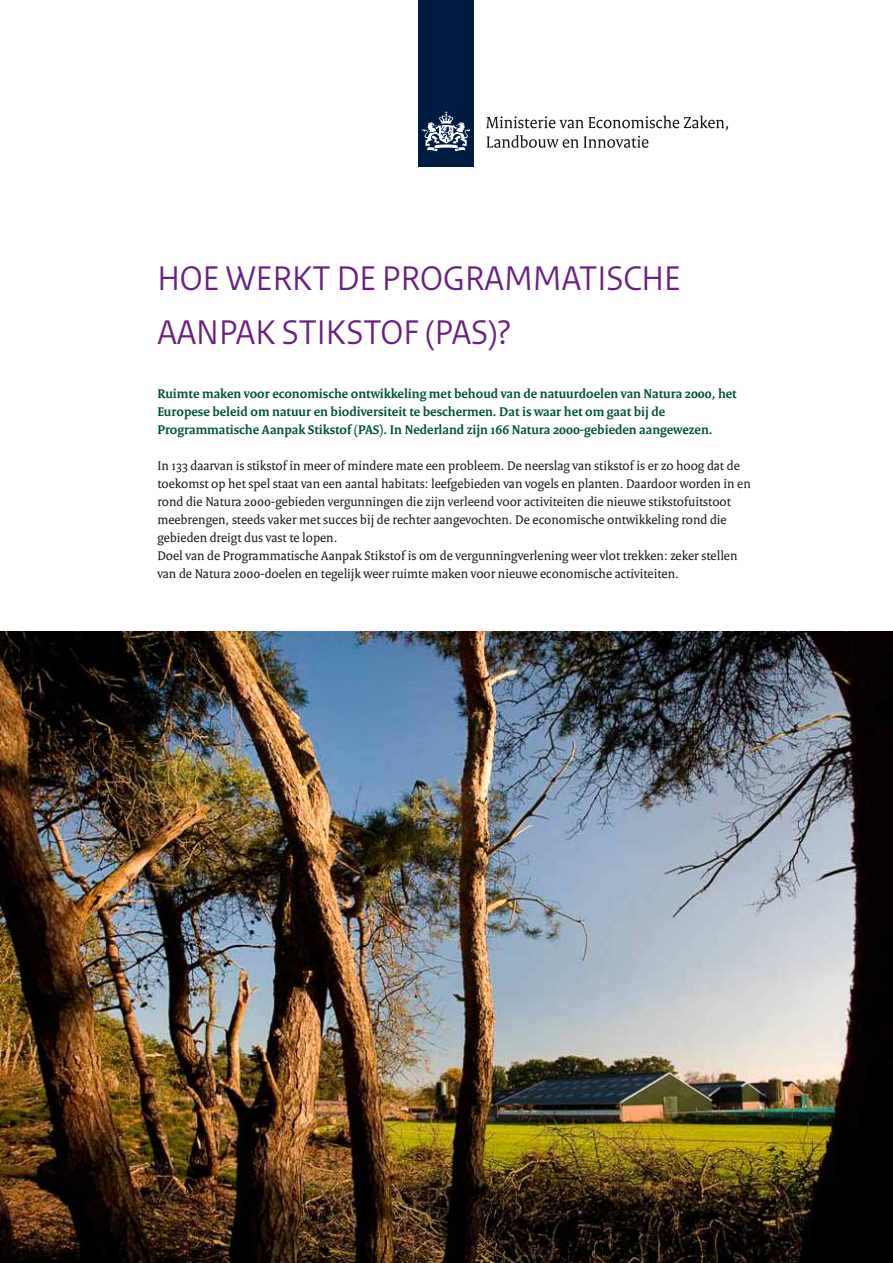
<style>
.page{position:relative;width:893px;height:1263px;background:#fff}
.page>*{position:absolute;margin:0;border:0;box-sizing:border-box;transform-origin:0 0}
.t1{font:36px/54px "Rijksoverheid Sans";color:#682180}
.t2{font:13.5px/18px "Rijksoverheid Serif";color:#1a1a18}
.t3{font:700 13.5px/18px "Rijksoverheid Serif";color:#00513b}
</style>
<div class="page">
<div style="left:418px;top:0;width:56px;height:167px;background:#001b41"></div>
<svg style="left:422px;top:111px;width:48px;height:40px"></svg>
<svg style="left:486px;top:116px;width:242px;height:32px"></svg>
<img style="left:0;top:631px;width:893px;height:632px">
<h1 class="t1" style="left:157px;top:252px;width:525px">HOE WERKT DE PROGRAMMATISCHE<br>AANPAK STIKSTOF (PAS)?</h1>
<p class="t3" style="left:157px;top:384px;width:581px">Ruimte maken voor economische ontwikkeling met behoud van de natuurdoelen van Natura 2000, het<br>Europese beleid om natuur en biodiversiteit te beschermen. Dat is waar het om gaat bij de<br>Programmatische Aanpak Stikstof (PAS). In Nederland zijn 166 Natura 2000-gebieden aangewezen.</p>
<p class="t2" style="left:157px;top:456px;width:595px">In 133 daarvan is stikstof in meer of mindere mate een probleem. De neerslag van stikstof is er zo hoog dat de toekomst op het spel staat van een aantal habitats: leefgebieden van vogels en planten. Daardoor worden in en rond die Natura 2000-gebieden vergunningen die zijn verleend voor activiteiten die nieuwe stikstofuitstoot meebrengen, steeds vaker met succes bij de rechter aangevochten. De economische ontwikkeling rond die gebieden dreigt dus vast te lopen.<br>Doel van de Programmatische Aanpak Stikstof is om de vergunningverlening weer vlot trekken: zeker stellen van de Natura 2000-doelen en tegelijk weer ruimte maken voor nieuwe economische activiteiten.</p>
</div>
